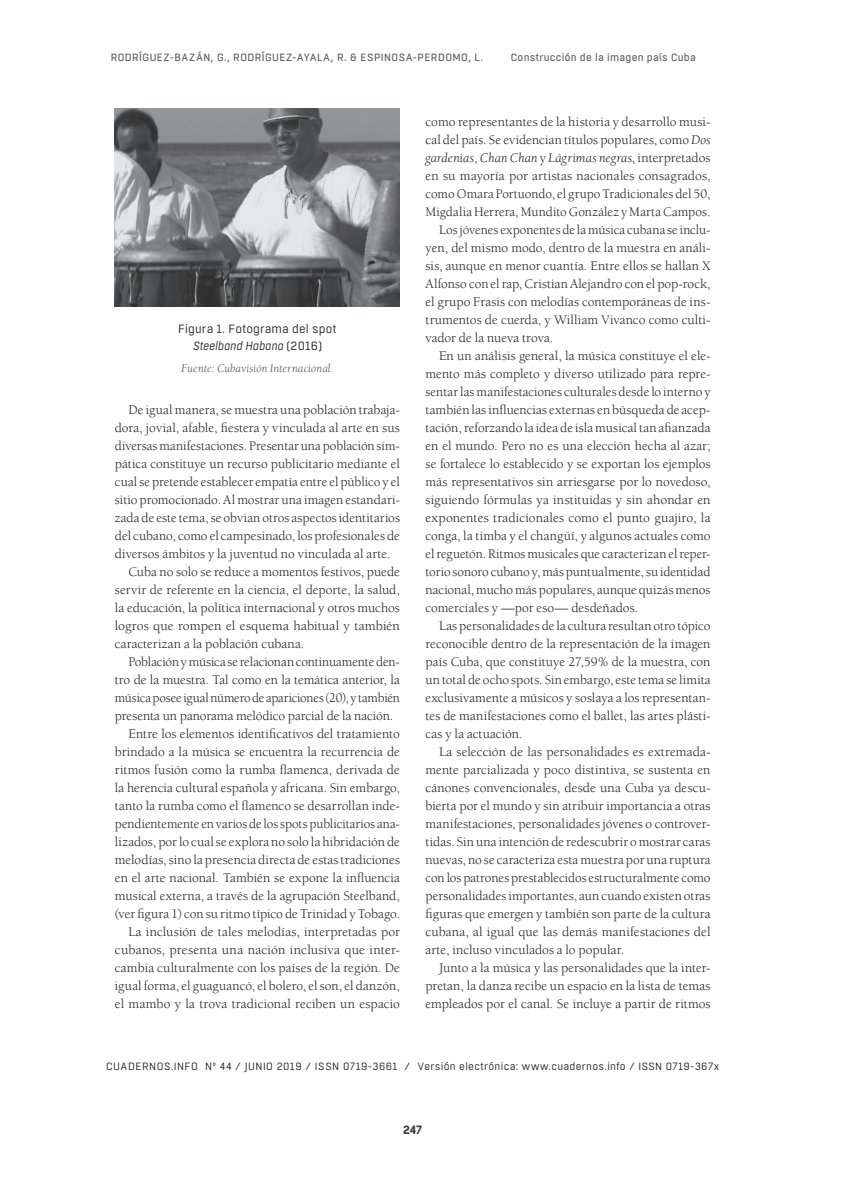
<style>
.page{position:relative;width:851px;height:1191px;background:#fff}
.page>*{position:absolute;margin:0;border:0;box-sizing:border-box;transform-origin:0 0}
.t1{font:13.5px "Berkeley Std";letter-spacing:.005em;color:#231f20}
.t2{font:13.5px "Berkeley Std";letter-spacing:-.015em;color:#231f20}
.t3{font:italic 13.5px "Berkeley Std";letter-spacing:.01em;color:#231f20}
.t4{font:12px/16.5px "Boxed";letter-spacing:.01em;color:#231f20;text-align:center}
.t5{font:italic 12px "Berkeley Std";letter-spacing:.005em;color:#57585a}
.t6{font:700 12px "Boxed";color:#3e3e3f}
.t7{font:10.5px "Boxed";letter-spacing:.04em;color:#231f20}
.t8{font:10.5px "Boxed";letter-spacing:.04em;color:#57585a}
.s1{font-style:italic}
.s2{font-style:normal}
</style>
<div class="page">
<img style="left:115px;top:108px;width:285px;height:198px">
<p class="t8" style="left:111px;top:51px;width:374px">RODRÍGUEZ-BAZÁN, G., RODRÍGUEZ-AYALA, R. &amp; ESPINOSA-PERDOMO, L.</p>
<p class="t8" style="left:510px;top:51px;width:186px">Construcción de la imagen país Cuba</p>
<p class="t4" style="left:178px;top:321px;width:160px">Figura 1. Fotograma del spot<br><span class="s1">Steelband Habana</span> (2016)</p>
<p class="t5" style="left:181px;top:362px;width:154px">Fuente: Cubavisión Internacional.</p>
<p class="t1" style="left:128px;top:403px;width:273px">De igual manera, se muestra una población trabaja-</p>
<p class="t1" style="left:115px;top:421px;width:286px">dora, jovial, afable, fiestera y vinculada al arte en sus</p>
<p class="t1" style="left:115px;top:439px;width:286px">diversas manifestaciones. Presentar una población sim-</p>
<p class="t1" style="left:115px;top:457px;width:286px">pática constituye un recurso publicitario mediante el</p>
<p class="t1" style="left:115px;top:475px;width:286px">cual se pretende establecer empatía entre el público y el</p>
<p class="t1" style="left:115px;top:493px;width:286px">sitio promocionado. Al mostrar una imagen estandari-</p>
<p class="t1" style="left:115px;top:511px;width:286px">zada de este tema, se obvian otros aspectos identitarios</p>
<p class="t1" style="left:115px;top:529px;width:286px">del cubano, como el campesinado, los profesionales de</p>
<p class="t1" style="left:115px;top:547px;width:277px">diversos ámbitos y la juventud no vinculada al arte.</p>
<p class="t1" style="left:128px;top:565px;width:273px">Cuba no solo se reduce a momentos festivos, puede</p>
<p class="t1" style="left:115px;top:583px;width:286px">servir de referente en la ciencia, el deporte, la salud,</p>
<p class="t1" style="left:115px;top:601px;width:286px">la educación, la política internacional y otros muchos</p>
<p class="t1" style="left:115px;top:619px;width:286px">logros que rompen el esquema habitual y también</p>
<p class="t1" style="left:115px;top:637px;width:191px">caracterizan a la población cubana.</p>
<p class="t2" style="left:128px;top:655px;width:273px">Población y música se relacionan continuamente den-</p>
<p class="t1" style="left:115px;top:673px;width:286px">tro de la muestra. Tal como en la temática anterior, la</p>
<p class="t2" style="left:115px;top:691px;width:286px">música posee igual número de apariciones (20), y también</p>
<p class="t1" style="left:115px;top:709px;width:280px">presenta un panorama melódico parcial de la nación.</p>
<p class="t1" style="left:128px;top:727px;width:273px">Entre los elementos identificativos del tratamiento</p>
<p class="t1" style="left:115px;top:745px;width:286px">brindado a la música se encuentra la recurrencia de</p>
<p class="t1" style="left:115px;top:763px;width:286px">ritmos fusión como la rumba flamenca, derivada de</p>
<p class="t1" style="left:115px;top:781px;width:286px">la herencia cultural española y africana. Sin embargo,</p>
<p class="t1" style="left:115px;top:799px;width:286px">tanto la rumba como el flamenco se desarrollan inde-</p>
<p class="t1" style="left:115px;top:817px;width:286px">pendientemente en varios de los spots publicitarios ana-</p>
<p class="t1" style="left:115px;top:835px;width:286px">lizados, por lo cual se explora no solo la hibridación de</p>
<p class="t1" style="left:115px;top:853px;width:286px">melodías, sino la presencia directa de estas tradiciones</p>
<p class="t1" style="left:115px;top:871px;width:286px">en el arte nacional. También se expone la influencia</p>
<p class="t1" style="left:115px;top:889px;width:286px">musical externa, a través de la agrupación Steelband,</p>
<p class="t1" style="left:115px;top:907px;width:286px">(ver figura 1) con su ritmo típico de Trinidad y Tobago.</p>
<p class="t1" style="left:128px;top:925px;width:273px">La inclusión de tales melodías, interpretadas por</p>
<p class="t1" style="left:115px;top:943px;width:286px">cubanos, presenta una nación inclusiva que inter-</p>
<p class="t1" style="left:115px;top:961px;width:286px">cambia culturalmente con los países de la región. De</p>
<p class="t1" style="left:115px;top:979px;width:286px">igual forma, el guaguancó, el bolero, el son, el danzón,</p>
<p class="t1" style="left:115px;top:997px;width:286px">el mambo y la trova tradicional reciben un espacio</p>
<p class="t1" style="left:425px;top:115px;width:286px">como representantes de la historia y desarrollo musi-</p>
<p class="t1" style="left:425px;top:133px;width:286px">cal del país. Se evidencian títulos populares, como <span class="s1">Dos</span></p>
<p class="t3" style="left:425px;top:150px;width:286px">gardenias<span class="s2">,</span> Chan Chan <span class="s2">y</span> Lágrimas negras<span class="s2">, interpretados</span></p>
<p class="t1" style="left:425px;top:169px;width:286px">en su mayoría por artistas nacionales consagrados,</p>
<p class="t1" style="left:425px;top:187px;width:286px">como Omara Portuondo, el grupo Tradicionales del 50,</p>
<p class="t1" style="left:425px;top:205px;width:286px">Migdalia Herrera, Mundito González y Marta Campos.</p>
<p class="t1" style="left:439px;top:223px;width:273px">Los jóvenes exponentes de la música cubana se inclu-</p>
<p class="t1" style="left:425px;top:241px;width:286px">yen, del mismo modo, dentro de la muestra en análi-</p>
<p class="t1" style="left:425px;top:259px;width:286px">sis, aunque en menor cuantía. Entre ellos se hallan X</p>
<p class="t1" style="left:425px;top:277px;width:286px">Alfonso con el rap, Cristian Alejandro con el pop-rock,</p>
<p class="t1" style="left:425px;top:295px;width:286px">el grupo Frasis con melodías contemporáneas de ins-</p>
<p class="t1" style="left:425px;top:313px;width:286px">trumentos de cuerda, y William Vivanco como culti-</p>
<p class="t1" style="left:425px;top:331px;width:129px">vador de la nueva trova.</p>
<p class="t1" style="left:439px;top:349px;width:273px">En un análisis general, la música constituye el ele-</p>
<p class="t1" style="left:425px;top:367px;width:286px">mento más completo y diverso utilizado para repre-</p>
<p class="t1" style="left:425px;top:385px;width:286px">sentar las manifestaciones culturales desde lo interno y</p>
<p class="t1" style="left:425px;top:403px;width:286px">también las influencias externas en búsqueda de acep-</p>
<p class="t1" style="left:425px;top:421px;width:286px">tación, reforzando la idea de isla musical tan afianzada</p>
<p class="t1" style="left:425px;top:439px;width:286px">en el mundo. Pero no es una elección hecha al azar;</p>
<p class="t1" style="left:425px;top:457px;width:286px">se fortalece lo establecido y se exportan los ejemplos</p>
<p class="t1" style="left:425px;top:475px;width:286px">más representativos sin arriesgarse por lo novedoso,</p>
<p class="t1" style="left:425px;top:493px;width:286px">siguiendo fórmulas ya instituidas y sin ahondar en</p>
<p class="t1" style="left:425px;top:511px;width:286px">exponentes tradicionales como el punto guajiro, la</p>
<p class="t1" style="left:425px;top:529px;width:286px">conga, la timba y el changüí, y algunos actuales como</p>
<p class="t1" style="left:425px;top:547px;width:286px">el reguetón. Ritmos musicales que caracterizan el reper-</p>
<p class="t1" style="left:425px;top:565px;width:286px">torio sonoro cubano y, más puntualmente, su identidad</p>
<p class="t1" style="left:425px;top:583px;width:286px">nacional, mucho más populares, aunque quizás menos</p>
<p class="t1" style="left:425px;top:601px;width:214px">comerciales y —por eso— desdeñados.</p>
<p class="t1" style="left:439px;top:619px;width:273px">Las personalidades de la cultura resultan otro tópico</p>
<p class="t1" style="left:425px;top:637px;width:286px">reconocible dentro de la representación de la imagen</p>
<p class="t1" style="left:425px;top:655px;width:286px">país Cuba, que constituye 27,59% de la muestra, con</p>
<p class="t1" style="left:425px;top:673px;width:286px">un total de ocho spots. Sin embargo, este tema se limita</p>
<p class="t1" style="left:425px;top:691px;width:286px">exclusivamente a músicos y soslaya a los representan-</p>
<p class="t1" style="left:425px;top:709px;width:286px">tes de manifestaciones como el ballet, las artes plásti-</p>
<p class="t1" style="left:425px;top:727px;width:98px">cas y la actuación.</p>
<p class="t1" style="left:439px;top:745px;width:273px">La selección de las personalidades es extremada-</p>
<p class="t1" style="left:425px;top:763px;width:286px">mente parcializada y poco distintiva, se sustenta en</p>
<p class="t1" style="left:425px;top:781px;width:286px">cánones convencionales, desde una Cuba ya descu-</p>
<p class="t1" style="left:425px;top:799px;width:286px">bierta por el mundo y sin atribuir importancia a otras</p>
<p class="t1" style="left:425px;top:817px;width:286px">manifestaciones, personalidades jóvenes o controver-</p>
<p class="t1" style="left:425px;top:835px;width:286px">tidas. Sin una intención de redescubrir o mostrar caras</p>
<p class="t1" style="left:425px;top:853px;width:286px">nuevas, no se caracteriza esta muestra por una ruptura</p>
<p class="t1" style="left:425px;top:871px;width:286px">con los patrones prestablecidos estructuralmente como</p>
<p class="t1" style="left:425px;top:889px;width:286px">personalidades importantes, aun cuando existen otras</p>
<p class="t1" style="left:425px;top:907px;width:286px">figuras que emergen y también son parte de la cultura</p>
<p class="t1" style="left:425px;top:925px;width:286px">cubana, al igual que las demás manifestaciones del</p>
<p class="t1" style="left:425px;top:943px;width:200px">arte, incluso vinculados a lo popular.</p>
<p class="t1" style="left:439px;top:961px;width:273px">Junto a la música y las personalidades que la inter-</p>
<p class="t1" style="left:425px;top:979px;width:286px">pretan, la danza recibe un espacio en la lista de temas</p>
<p class="t1" style="left:425px;top:997px;width:286px">empleados por el canal. Se incluye a partir de ritmos</p>
<p class="t7" style="left:106px;top:1060px;width:614px">CUADERNOS.INFO Nº 44 / JUNIO 2019 / ISSN 0719-3661 / Versión electrónica: www.cuadernos.info / ISSN 0719-367x</p>
<p class="t6" style="left:403px;top:1122px;width:21px">247</p>
</div>
